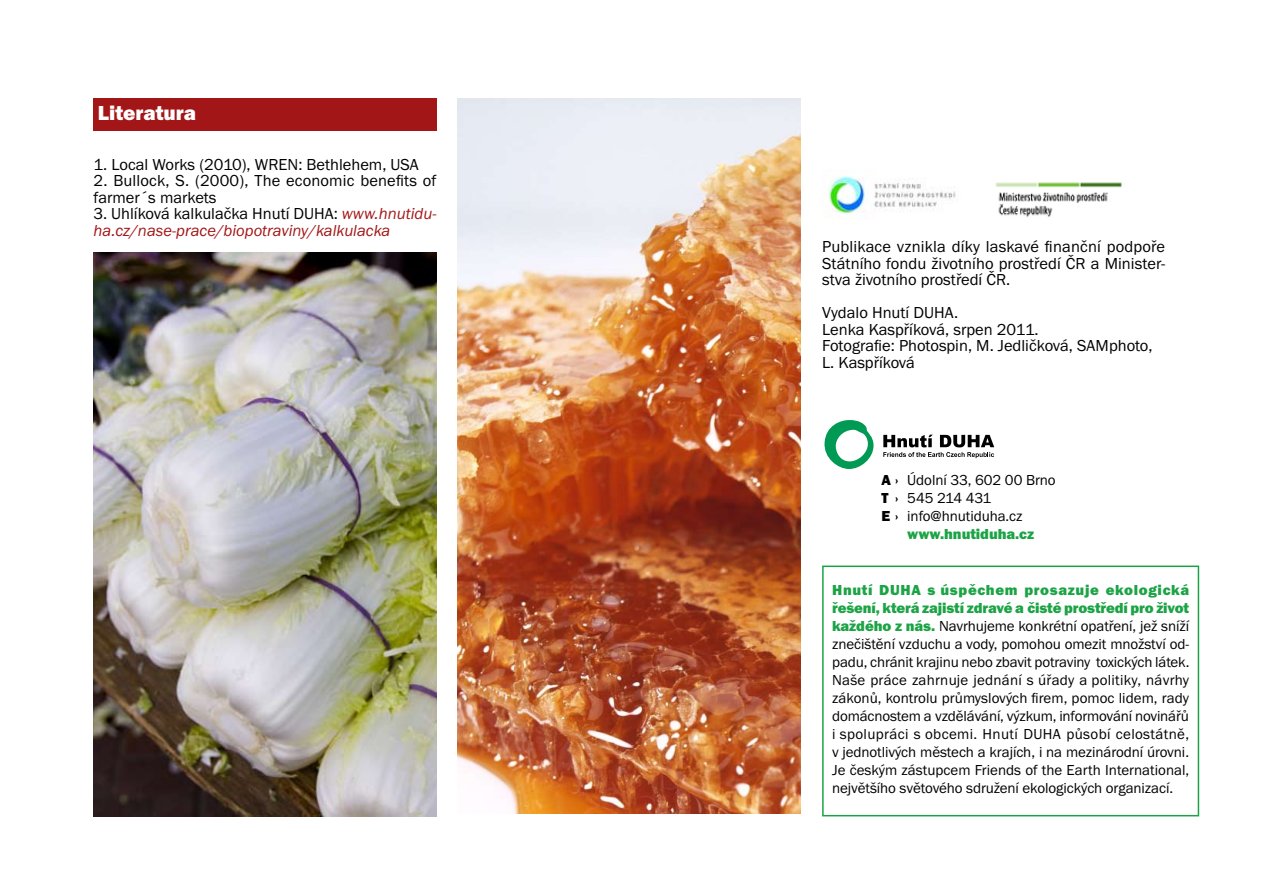
<style>
.page{position:relative;width:1263px;height:893px;background:#fff}
.page>*{position:absolute;margin:0;border:0;box-sizing:border-box;transform-origin:0 0}
.t1{font:21px "Franklin Got Itc TOT Hea";color:#fff}
.t2{font:16.5px/16.5px "Franklin Got Itc TOT Boo";color:#000}
.t3{font:16.5px "Franklin Got Itc TOT Boo Ita";color:#a31617}
.t4{font:15px/18px "Franklin Got Itc TOT Boo";letter-spacing:-.005em;color:#000;text-align:justify}
.t5{font:15px/18px "Franklin Got Itc TOT Hea";letter-spacing:-.005em;color:#1ca345}
.s1{font-family:"Franklin Got Itc TOT Boo Ita";color:#a31617}
.s2{font-family:"Franklin Got Itc TOT Hea"}
.s3{font-family:"Franklin Got Itc TOT Hea";color:#1ca345}
</style>
<div class="page">
<img style="left:94px;top:252px;width:343px;height:564px">
<div style="left:822px;top:566px;width:377px;height:250px;border:2px solid #1ca345"></div>
<svg style="left:883px;top:435px;width:111px;height:23px"></svg>
<svg style="left:824px;top:420px;width:49px;height:49px"></svg>
<div style="left:94px;top:98px;width:343px;height:32px;background:#a31617"></div>
<img style="left:458px;top:99px;width:343px;height:714px">
<img style="left:829px;top:176px;width:127px;height:38px">
<img style="left:995px;top:182px;width:127px;height:35px">
<h1 class="t1" style="left:98px;top:101px;width:100px">Literatura</h1>
<p class="t2" style="left:94px;top:156px;width:327px">1. Local Works (2010), WREN: Bethlehem, USA</p>
<p class="t2" style="left:94px;top:172px;width:345px">2. Bullock, S. (2000), The economic benefits of farmer´s markets</p>
<p class="t2" style="left:94px;top:205px;width:344px">3. Uhlíková kalkulačka Hnutí DUHA: <span class="s1">www.hnutidu-</span></p>
<p class="t3" style="left:94px;top:221px;width:298px">ha.cz/nase-prace/biopotraviny/kalkulacka</p>
<p class="t2" style="left:822px;top:238px;width:344px;text-align:justify">Publikace vznikla díky laskavé finanční podpoře Státního fondu životního prostředí ČR a Minister&shy;stva životního prostředí ČR.</p>
<p class="t2" style="left:822px;top:304px;width:332px">Vydalo Hnutí DUHA.<br>Lenka Kaspříková, srpen 2011.<br>Fotografie: Photospin, M. Jedličková, SAMphoto,<br>L. Kaspříková</p>
<p class="t4" style="left:881px;top:471px;width:176px;text-align:left"><span class="s2">A ›</span> Údolní 33, 602 00 Brno<br><span class="s2">T ›</span> 545 214 431<br><span class="s2">E ›</span> info@hnutiduha.cz</p>
<p class="t5" style="left:907px;top:525px;width:128px">www.hnutiduha.cz</p>
<p class="t5" style="left:832px;top:581px;width:359px">Hnutí DUHA s úspěchem prosazuje ekologická řešení, která zajistí zdravé a čisté prostředí pro život</p>
<p class="t4" style="left:832px;top:617px;width:359px"><span class="s3">každého z nás.</span> Navrhujeme konkrétní opatření, jež sníží znečištění vzduchu a vody, pomohou omezit množství od&shy;padu, chránit krajinu nebo zbavit potraviny toxických látek.<br>Naše práce zahrnuje jednání s úřady a politiky, návrhy zákonů, kontrolu průmyslových firem, pomoc lidem, rady domácnostem a vzdělávání, výzkum, informování novinářů i spolupráci s obcemi. Hnutí DUHA působí celostátně, v jednotlivých městech a krajích, i na mezinárodní úrovni.<br>Je českým zástupcem Friends of the Earth International, největšího světového sdružení ekologických organizací.</p>
</div>
